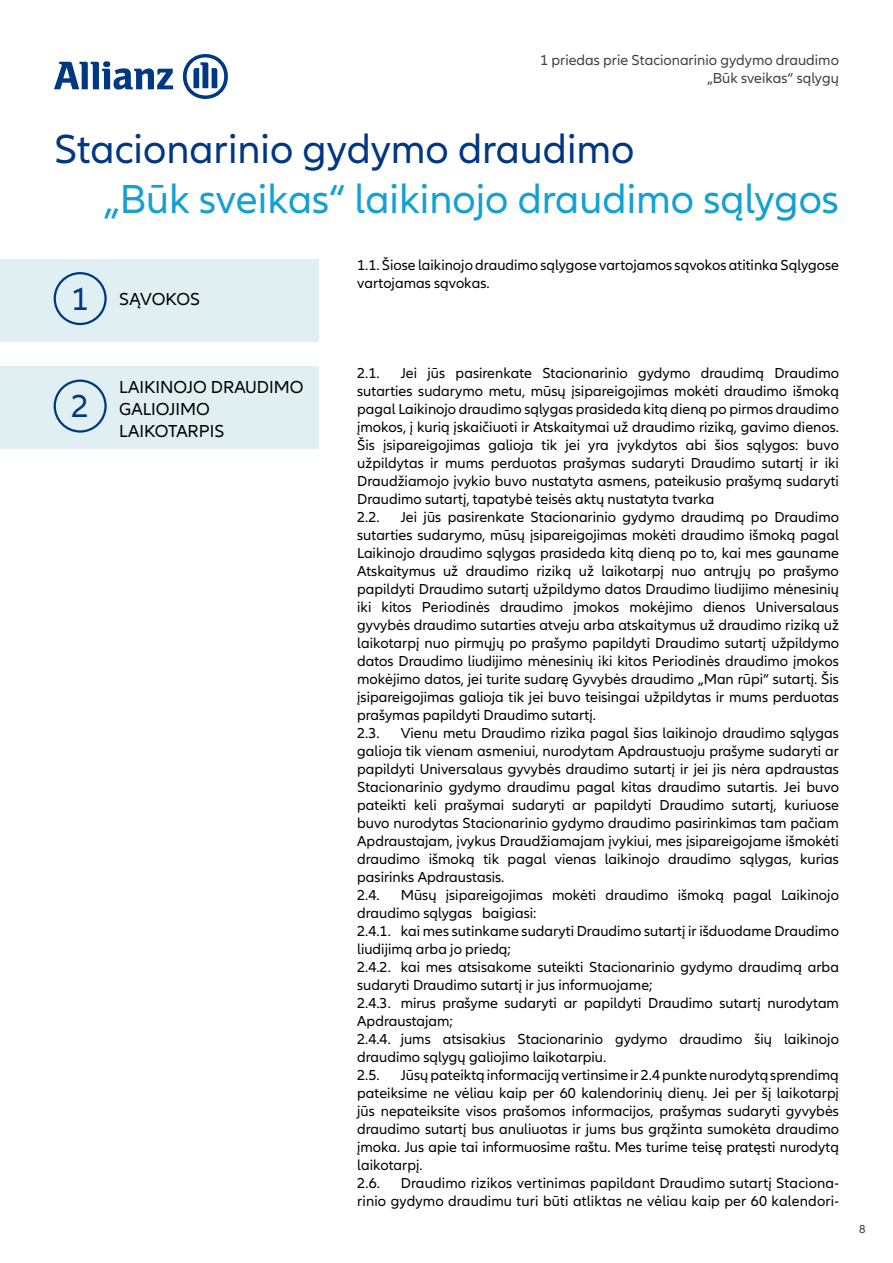
<style>
.page{position:relative;width:893px;height:1263px;background:#fff}
.page>*{position:absolute;margin:0;border:0;box-sizing:border-box;transform-origin:0 0}
.t1{font:42px "Allianz Neo";color:#13a0d3}
.t2{font:42px "Allianz Neo";color:#003781}
.t3{font:33px "Allianz Neo";color:#003781}
.t4{font:18px/21.6px "Allianz Neo";color:#000}
.t5{font:15px/18px "Allianz Neo";color:#000}
.t6{font:15px/18px "Allianz Neo";color:#414141;text-align:right}
.t7{font:12px "Allianz Neo";color:#414141}
</style>
<div class="page">
<svg style="left:54px;top:61px;width:119px;height:29px"></svg>
<svg style="left:183px;top:54px;width:45px;height:45px"></svg>
<div style="left:0;top:259px;width:318px;height:83px;background:#dfeff2"></div>
<div style="left:0;top:366px;width:318px;height:83px;background:#dfeff2"></div>
<div style="left:54px;top:272px;width:53px;height:53px;border:2px solid #003781;border-radius:50%"></div>
<div style="left:54px;top:380px;width:53px;height:53px;border:2px solid #003781;border-radius:50%"></div>
<p class="t6" style="left:540px;top:52px;width:300px">1 priedas prie Stacionarinio gydymo draudimo „Būk sveikas“ sąlygų</p>
<h1 class="t2" style="left:54px;top:125px;width:582px">Stacionarinio gydymo draudimo</h1>
<h1 class="t1" style="left:104px;top:175px;width:737px">„Būk sveikas“ laikinojo draudimo sąlygos</h1>
<h2 class="t3" style="left:71px;top:280px;width:19px">1</h2>
<p class="t4" style="left:119px;top:289px;width:82px">SĄVOKOS</p>
<p class="t5" style="left:357px;top:257px;width:483px">1.1. Šiose laikinojo draudimo sąlygose vartojamos sąvokos atitinka Sąlygose vartojamas sąvokas.</p>
<h2 class="t3" style="left:71px;top:387px;width:19px">2</h2>
<p class="t4" style="left:119px;top:377px;width:186px">LAIKINOJO DRAUDIMO<br>GALIOJIMO<br>LAIKOTARPIS</p>
<p class="t5" style="left:357px;top:365px;width:483px;text-indent:44px">Jei jūs pasirenkate Stacionarinio gydymo draudimą Draudimo sutarties sudarymo metu, mūsų įsipareigojimas mokėti draudimo išmoką pagal Laikinojo draudimo sąlygas prasideda kitą dieną po pirmos draudimo įmokos, į kurią įskaičiuoti ir Atskaitymai už draudimo riziką, gavimo dienos.<br>Šis įsipareigojimas galioja tik jei yra įvykdytos abi šios sąlygos: buvo užpildytas ir mums perduotas prašymas sudaryti Draudimo sutartį ir iki Draudžiamojo įvykio buvo nustatyta asmens, pateikusio prašymą sudaryti Draudimo sutartį, tapatybė teisės aktų nustatyta tvarka<br>2.2.</p>
<p class="t5" style="left:357px;top:365px;width:24px">2.1.</p>
<p class="t5" style="left:357px;top:509px;width:483px;text-indent:44px">Jei jūs pasirenkate Stacionarinio gydymo draudimą po Draudimo sutarties sudarymo, mūsų įsipareigojimas mokėti draudimo išmoką pagal Laikinojo draudimo sąlygas prasideda kitą dieną po to, kai mes gauname Atskaitymus už draudimo riziką už laikotarpį nuo antrųjų po prašymo papildyti Draudimo sutartį užpildymo datos Draudimo liudijimo mėnesinių iki kitos Periodinės draudimo įmokos mokėjimo dienos Universalaus gyvybės draudimo sutarties atveju arba atskaitymus už draudimo riziką už laikotarpį nuo pirmųjų po prašymo papildyti Draudimo sutartį užpildymo datos Draudimo liudijimo mėnesinių iki kitos Periodinės draudimo įmokos mokėjimo datos, jei turite sudarę Gyvybės draudimo „Man rūpi“ sutartį. Šis įsipareigojimas galioja tik jei buvo teisingai užpildytas ir mums perduotas prašymas papildyti Draudimo sutartį.<br>2.3.</p>
<p class="t5" style="left:357px;top:725px;width:483px;text-indent:44px">Vienu metu Draudimo rizika pagal šias laikinojo draudimo sąlygas galioja tik vienam asmeniui, nurodytam Apdraustuoju prašyme sudaryti ar papildyti Universalaus gyvybės draudimo sutartį ir jei jis nėra apdraustas Stacionarinio gydymo draudimu pagal kitas draudimo sutartis. Jei buvo pateikti keli prašymai sudaryti ar papildyti Draudimo sutartį, kuriuose buvo nurodytas Stacionarinio gydymo draudimo pasirinkimas tam pačiam Apdraustajam, įvykus Draudžiamajam įvykiui, mes įsipareigojame išmokėti draudimo išmoką tik pagal vienas laikinojo draudimo sąlygas, kurias pasirinks Apdraustasis.<br>2.4.</p>
<p class="t5" style="left:357px;top:887px;width:483px;text-indent:44px">Mūsų įsipareigojimas mokėti draudimo išmoką pagal Laikinojo draudimo sąlygas baigiasi:<br>2.4.1. kai mes sutinkame sudaryti Draudimo sutartį ir išduodame Draudimo liudijimą arba jo priedą;<br>2.4.2. kai mes atsisakome suteikti Stacionarinio gydymo draudimą arba sudaryti Draudimo sutartį ir jus informuojame;<br>2.4.3. mirus prašyme sudaryti ar papildyti Draudimo sutartį nurodytam Apdraustajam;<br>2.4.4. jums atsisakius Stacionarinio gydymo draudimo šių laikinojo draudimo sąlygų galiojimo laikotarpiu.<br>2.5.</p>
<p class="t5" style="left:357px;top:1067px;width:483px;text-indent:44px">Jūsų pateiktą informaciją vertinsime ir 2.4 punkte nurodytą sprendimą pateiksime ne vėliau kaip per 60 kalendorinių dienų. Jei per šį laikotarpį jūs nepateiksite visos prašomos informacijos, prašymas sudaryti gyvybės draudimo sutartį bus anuliuotas ir jums bus grąžinta sumokėta draudimo įmoka. Jus apie tai informuosime raštu. Mes turime teisę pratęsti nurodytą laikotarpį.<br>2.6.</p>
<p class="t5" style="left:357px;top:1175px;width:483px;text-align:right">Draudimo rizikos vertinimas papildant Draudimo sutartį Staciona-<br>rinio gydymo draudimu turi būti atliktas ne vėliau kaip per 60 kalendori-</p>
<p class="t7" style="left:859px;top:1222px;width:8px">8</p>
</div>
